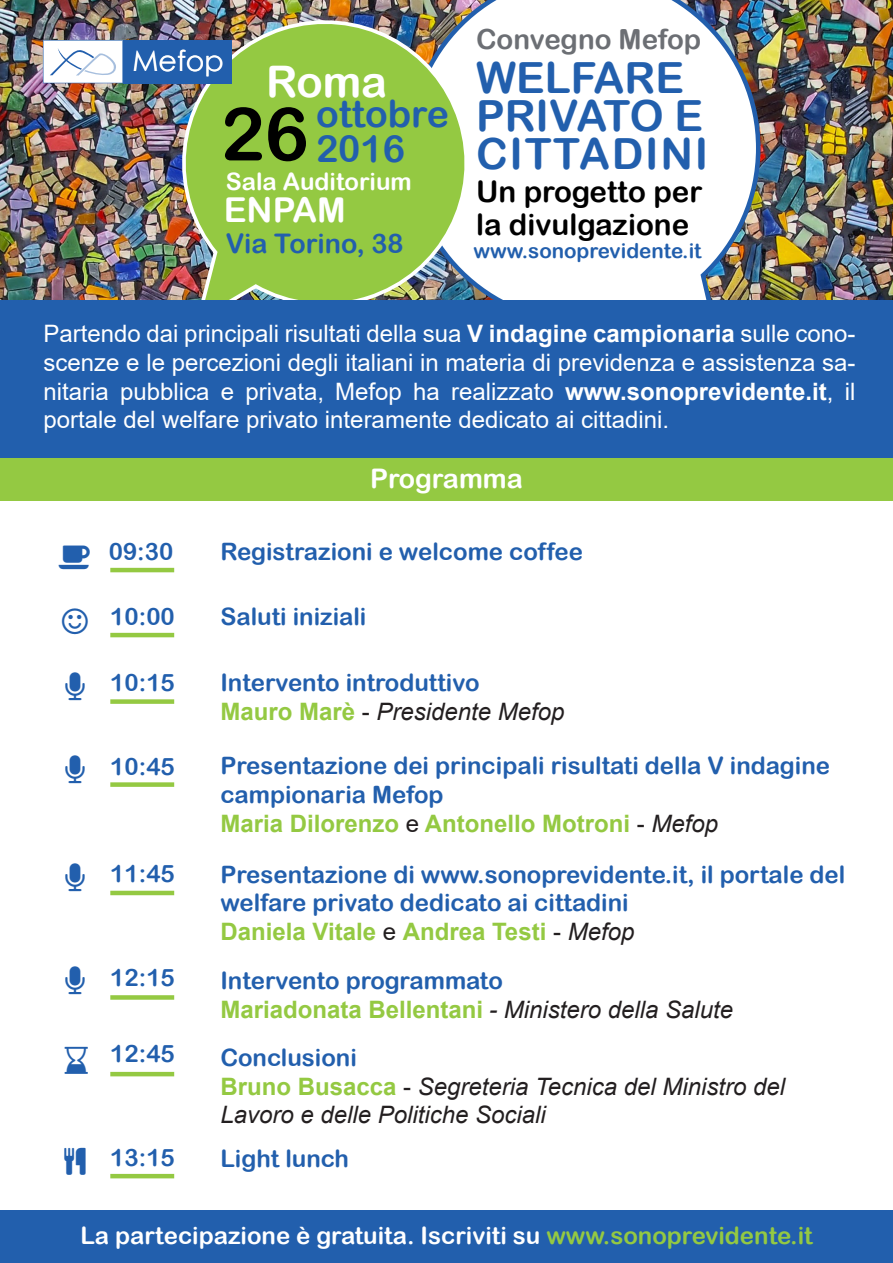
<style>
.page{position:relative;width:893px;height:1263px;background:#fff}
.page>*{position:absolute;margin:0;border:0;box-sizing:border-box;transform-origin:0 0}
.t1{font:43.5px "Arial Rounded MT Bold";color:#fff}
.t2{font:42.9px/37.8px "Arial Rounded MT Bold";color:#225fad}
.t3{font:37.5px/34.5px "Arial Rounded MT Bold";color:#225fad}
.t4{font:34.35px "Arial Rounded MT Bold";color:#fff}
.t5{font:29.55px/32.8px "Arial Rounded MT Bold";color:#000}
.t6{font:28.5px "Century Gothic";color:#fff}
.t7{font:27.75px "Arial Rounded MT Bold";color:#6c6f74}
.t8{font:27px "Arial Rounded MT Bold";color:#225fad}
.t9{font:27px "Arial Rounded MT Bold";color:#fff}
.t10{font:24px/28.8px "Arial Rounded MT Bold";color:#225fad}
.t11{font:24px/28.8px "Arial";color:#fff;text-align:justify}
.t12{font:700 24px "Arial";color:#94c942}
.t13{font:italic 24px/28.8px "Arial";color:#231f20}
.t14{font:24px "Arial Rounded MT Bold";color:#fff}
.t15{font:20.55px "Arial Rounded MT Bold";color:#225fad}
.s1{font-size:73.95px;color:#000}
.s2{font-weight:700}
.s3{font-weight:700;font-style:normal;color:#94c942}
.s4{font-style:normal}
.s5{font-weight:400;color:#231f20}
.s6{font-weight:400;font-style:italic;color:#231f20}
.s7{color:#94c942}
</style>
<div class="page">
<img style="left:0;top:1px;width:893px;height:299px">
<svg style="left:405px;top:1px;width:358px;height:299px"></svg>
<img style="left:167px;top:5px;width:316px;height:295px">
<div style="left:0;top:300px;width:893px;height:180px;background:#225fad"></div>
<div style="left:0;top:458px;width:893px;height:43px;background:#94c942"></div>
<div style="left:0;top:1210px;width:893px;height:53px;background:#225fad"></div>
<hr style="left:0;top:0;width:893px;height:1px;background:#f1f3f3">
<hr style="left:110px;top:568px;width:64px;height:4px;background:#94c942">
<hr style="left:110px;top:633px;width:64px;height:4px;background:#94c942">
<div style="left:110px;top:699px;width:64px;height:5px;background:#94c942"></div>
<div style="left:110px;top:782px;width:64px;height:5px;background:#94c942"></div>
<hr style="left:110px;top:891px;width:64px;height:4px;background:#94c942">
<div style="left:110px;top:995px;width:64px;height:5px;background:#94c942"></div>
<hr style="left:110px;top:1072px;width:64px;height:4px;background:#94c942">
<hr style="left:110px;top:1174px;width:64px;height:4px;background:#94c942">
<div style="left:123px;top:40px;width:109px;height:43px;background:#225fad"></div>
<svg style="left:43px;top:40px;width:80px;height:43px"></svg>
<p class="t6" style="left:132px;top:40px;width:93px">Mefop</p>
<h1 class="t1" style="left:266px;top:56px;width:122px">Roma</h1>
<h3 class="t3" style="left:221px;top:96px;width:230px;text-indent:95px">ottobre<br><span class="s1">26</span> 2016</h3>
<p class="t14" style="left:226px;top:168px;width:188px">Sala Auditorium</p>
<h3 class="t4" style="left:224px;top:190px;width:124px">ENPAM</h3>
<p class="t8" style="left:226px;top:227px;width:179px">Via Torino, 38</p>
<p class="t7" style="left:476px;top:23px;width:227px">Convegno Mefop</p>
<h2 class="t2" style="left:476px;top:59px;width:234px">WELFARE<br>PRIVATO E<br>CITTADINI</h2>
<p class="t5" style="left:476px;top:175px;width:228px">Un progetto per la divulgazione</p>
<p class="t15" style="left:473px;top:238px;width:230px">www.sonoprevidente.it</p>
<p class="t11" style="left:44px;top:319px;width:813px">Partendo dai principali risultati della sua <span class="s2">V indagine campionaria</span> sulle cono&shy;scenze e le percezioni degli italiani in materia di previdenza e assistenza sa&shy;nitaria pubblica e privata, Mefop ha realizzato <span class="s2">www.sonoprevidente.it</span>, il portale del welfare privato interamente dedicato ai cittadini.</p>
<p class="t9" style="left:370px;top:463px;width:154px">Programma</p>
<p class="t10" style="left:109px;top:537px;width:66px">09:30</p>
<p class="t10" style="left:220px;top:537px;width:364px">Registrazioni e welcome coffee</p>
<p class="t10" style="left:110px;top:601px;width:66px">10:00</p>
<p class="t10" style="left:220px;top:601px;width:148px">Saluti iniziali</p>
<p class="t10" style="left:110px;top:668px;width:66px">10:15</p>
<p class="t10" style="left:220px;top:668px;width:261px">Intervento introduttivo</p>
<p class="t13" style="left:220px;top:697px;width:346px"><span class="s3">Mauro Marè</span> <span class="s4">-</span> Presidente Mefop</p>
<p class="t10" style="left:110px;top:751px;width:66px">10:45</p>
<p class="t10" style="left:110px;top:859px;width:66px">11:45</p>
<p class="t10" style="left:220px;top:751px;width:611px">Presentazione dei principali risultati della V indagine campionaria Mefop</p>
<p class="t12" style="left:220px;top:807px;width:499px">Maria Dilorenzo <span class="s5">e</span> Antonello Motroni <span class="s5">-</span> <span class="s6">Mefop</span></p>
<p class="t10" style="left:220px;top:859px;width:626px">Presentazione di www.sonoprevidente.it, il portale del welfare privato dedicato ai cittadini</p>
<p class="t12" style="left:220px;top:915px;width:415px">Daniela Vitale <span class="s5">e</span> Andrea Testi <span class="s5">-</span> <span class="s6">Mefop</span></p>
<p class="t10" style="left:110px;top:962px;width:66px">12:15</p>
<p class="t10" style="left:220px;top:965px;width:284px">Intervento programmato</p>
<p class="t12" style="left:220px;top:992px;width:514px">Mariadonata Bellentani <span class="s6">- Ministero della Salute</span></p>
<p class="t10" style="left:110px;top:1038px;width:66px">12:45</p>
<p class="t10" style="left:220px;top:1042px;width:138px">Conclusioni</p>
<p class="t13" style="left:220px;top:1072px;width:566px"><span class="s3">Bruno Busacca</span> <span class="s4">-</span> Segreteria Tecnica del Ministro del<br>Lavoro e delle Politiche Sociali</p>
<p class="t10" style="left:110px;top:1143px;width:66px">13:15</p>
<p class="t10" style="left:220px;top:1143px;width:130px">Light lunch</p>
<p class="t14" style="left:80px;top:1221px;width:734px">La partecipazione è gratuita. Iscriviti su <span class="s7">www.sonoprevidente.it</span></p>
</div>
